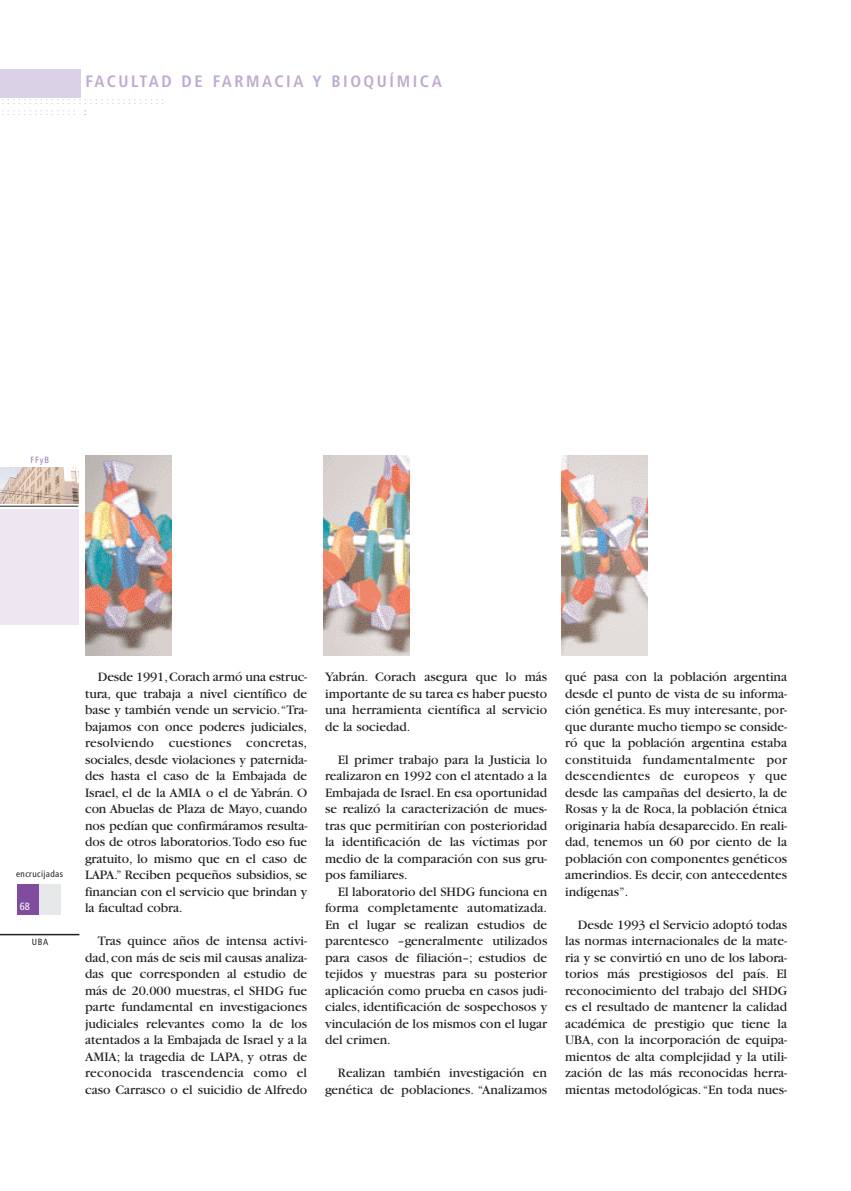
<style>
.page{position:relative;width:851px;height:1191px;background:#fff}
.page>*{position:absolute;margin:0;border:0;box-sizing:border-box;transform-origin:0 0}
.t1{font:700 condensed 16.5px "Frutiger";letter-spacing:.155em;color:#bfaad1}
.t2{font:13.5px/16.5px "Garamond";color:#231f20;text-align:justify}
.t3{font:condensed 10.5px "Frutiger";color:#fff}
.t4{font:9px/10.8px "Helvetica";color:#ccbddc}
.t5{font:condensed 9px "Frutiger";letter-spacing:.05em;color:#231f20}
.t6{font:condensed 9px "Frutiger";color:#9c79b6}
.s1{color:#9c79b6}
</style>
<div class="page">
<div style="left:18px;top:884px;width:21px;height:31px;background:#7f4c9e"></div>
<div style="left:40px;top:884px;width:21px;height:31px;background:#e6e7e9"></div>
<hr style="left:0;top:934px;width:79px;height:1px;background:#231f20">
<div style="left:0;top:69px;width:81px;height:28px;background:#dbd1e7"></div>
<hr style="left:0;top:506px;width:78px;height:1px;background:#231f20">
<img style="left:0;top:468px;width:79px;height:35px">
<div style="left:0;top:509px;width:79px;height:116px;background:#ede7f2"></div>
<img style="left:85px;top:455px;width:86px;height:200px">
<img style="left:323px;top:455px;width:86px;height:200px">
<img style="left:561px;top:455px;width:86px;height:200px">
<p class="t1" style="left:85px;top:75px;width:358px">FACULTAD DE FARMACIA Y BIOQUÍMICA</p>
<p class="t4" style="left:2px;top:96px;width:164px">:::::::::::::::::::::::::::::: :::::::::::::: <span class="s1">:</span></p>
<p class="t6" style="left:30px;top:457px;width:20px">FFyB</p>
<p class="t5" style="left:16px;top:870px;width:49px">encrucijadas</p>
<p class="t3" style="left:20px;top:902px;width:12px">68</p>
<p class="t5" style="left:32px;top:938px;width:18px">UBA</p>
<p class="t2" style="left:85px;top:670px;width:224px;text-indent:13px">Desde 1991,Corach armó una estruc&shy;tura, que trabaja a nivel científico de base y también vende un servicio.“Tra&shy;bajamos con once poderes judiciales, resolviendo cuestiones concretas, sociales, desde violaciones y paternida&shy;des hasta el caso de la Embajada de Israel, el de la AMIA o el de Yabrán. O con Abuelas de Plaza de Mayo, cuando nos pedían que confirmáramos resulta&shy;dos de otros laboratorios.Todo eso fue gratuito, lo mismo que en el caso de LAPA.” Reciben pequeños subsidios, se financian con el servicio que brindan y la facultad cobra.</p>
<p class="t2" style="left:85px;top:934px;width:223px;text-indent:13px">Tras quince años de intensa activi&shy;dad,con más de seis mil causas analiza&shy;das que corresponden al estudio de más de 20.000 muestras, el SHDG fue parte fundamental en investigaciones judiciales relevantes como la de los atentados a la Embajada de Israel y a la AMIA; la tragedia de LAPA, y otras de reconocida trascendencia como el caso Carrasco o el suicidio de Alfredo</p>
<p class="t2" style="left:325px;top:670px;width:223px">Yabrán. Corach asegura que lo más importante de su tarea es haber puesto una herramienta científica al servicio de la sociedad.</p>
<p class="t2" style="left:325px;top:752px;width:223px;text-indent:13px">El primer trabajo para la Justicia lo realizaron en 1992 con el atentado a la Embajada de Israel.En esa oportunidad se realizó la caracterización de mues&shy;tras que permitirían con posterioridad la identificación de las víctimas por medio de la comparación con sus gru&shy;pos familiares.</p>
<p class="t2" style="left:325px;top:884px;width:224px;text-indent:13px">El laboratorio del SHDG funciona en forma completamente automatizada.<br>En el lugar se realizan estudios de parentesco –generalmente utilizados para casos de filiación–; estudios de tejidos y muestras para su posterior aplicación como prueba en casos judi&shy;ciales, identificación de sospechosos y vinculación de los mismos con el lugar del crimen.</p>
<p class="t2" style="left:325px;top:1066px;width:223px;text-align:right">Realizan también investigación en genética de poblaciones. “Analizamos</p>
<p class="t2" style="left:565px;top:670px;width:223px">qué pasa con la población argentina desde el punto de vista de su informa&shy;ción genética. Es muy interesante, por&shy;que durante mucho tiempo se conside&shy;ró que la población argentina estaba constituida fundamentalmente por descendientes de europeos y que desde las campañas del desierto, la de Rosas y la de Roca, la población étnica originaria había desaparecido. En reali&shy;dad, tenemos un 60 por ciento de la población con componentes genéticos amerindios. Es decir, con antecedentes indígenas”.</p>
<p class="t2" style="left:565px;top:917px;width:223px;text-indent:13px">Desde 1993 el Servicio adoptó todas las normas internacionales de la mate&shy;ria y se convirtió en uno de los labora&shy;torios más prestigiosos del país. El reconocimiento del trabajo del SHDG es el resultado de mantener la calidad académica de prestigio que tiene la UBA, con la incorporación de equipa&shy;mientos de alta complejidad y la utili&shy;zación de las más reconocidas herra&shy;mientas metodológicas.“En toda nues-</p>
</div>
